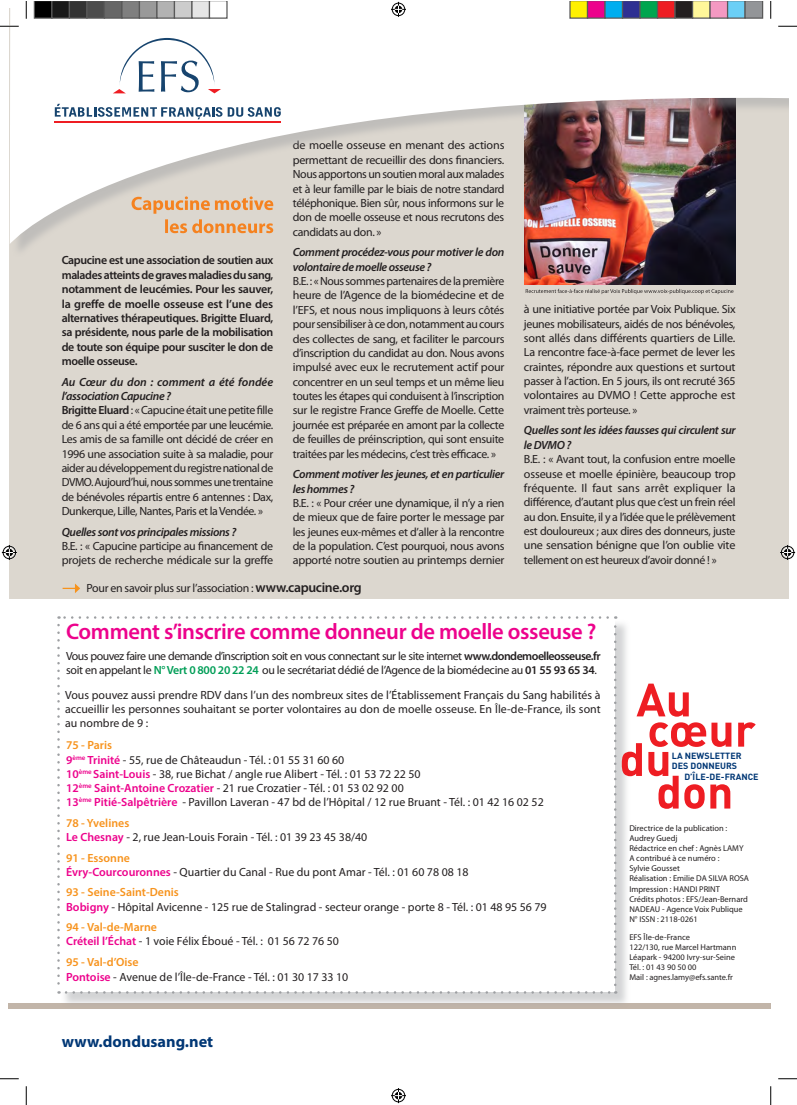
<style>
.page{position:relative;width:797px;height:1105px;background:#fff}
.page>*{position:absolute;margin:0;border:0;box-sizing:border-box;transform-origin:0 0}
.t1{font:600 22.5px "Myriad Pro";letter-spacing:-.015em;color:#ed028c}
.t2{font:700 16.25px "Myriad Pro";color:#013775}
.t3{font:11.88px/14.4px "Myriad Pro";letter-spacing:-.025em;color:#231f20;text-align:justify}
.t4{font:11.88px/14.2px "Myriad Pro";color:#231f20}
.t5{font:600 11.88px/14.4px "Myriad Pro";letter-spacing:-.03em;color:#231f20;text-align:justify}
.t6{font:italic 600 11.88px/14.4px "Myriad Pro";letter-spacing:-.03em;color:#231f20}
.t7{font:11.88px/14.2px "Myriad Pro";letter-spacing:-.045em;color:#231f20}
.t8{font:700 8.88px "DIN";color:#013775}
.t9{font:8.5px/10.1px "Myriad Pro";color:#231f20}
.s1{font-weight:600;font-style:italic}
.s2{font-weight:600}
.s3{font-weight:600;font-size:13.75px}
.s4{font-weight:600;color:#009e57}
.s5{color:#fff}
.s6{font-weight:600;color:#f7931d}
.s7{font-weight:600;color:#ed028c}
</style>
<div class="page">
<div style="left:9px;top:9px;width:779px;height:589px;background:#dcd7cf"></div>
<div style="left:9px;top:1003px;width:761px;height:6px;background:#c2b5a9"></div>
<div style="left:60px;top:619px;width:571px;height:390px;background:#9d9fa2;opacity:.45"></div>
<div style="left:59px;top:617px;width:556px;height:375px;background:#fff"></div>
<svg style="left:57px;top:625px;width:3px;height:369px"></svg>
<svg style="left:66px;top:991px;width:550px;height:3px"></svg>
<svg style="left:614px;top:616px;width:2px;height:369px"></svg>
<svg style="left:59px;top:616px;width:548px;height:3px"></svg>
<img style="left:524px;top:258px;width:211px;height:27px">
<svg style="left:622px;top:684px;width:133px;height:125px"></svg>
<svg style="left:63px;top:583px;width:17px;height:10px"></svg>
<div style="left:12px;top:9px;width:776px;height:249px;background:#9d9fa2;opacity:.45"></div>
<svg style="left:10px;top:9px;width:778px;height:235px"></svg>
<svg style="left:113px;top:38px;width:108px;height:55px;background:#e2e6eb"></svg>
<svg style="left:55px;top:104px;width:167px;height:15px;background:#b6c4d1"></svg>
<svg style="left:228px;top:107px;width:53px;height:10px"></svg>
<hr style="left:55px;top:122px;width:226px;height:1px;background:#ee1d23">
<svg style="left:525px;top:289px;width:208px;height:5px"></svg>
<svg style="left:0;top:25px;width:19px;height:2px"></svg>
<svg style="left:778px;top:25px;width:18px;height:2px"></svg>
<svg style="left:0;top:1078px;width:19px;height:1px"></svg>
<svg style="left:778px;top:1078px;width:18px;height:1px"></svg>
<svg style="left:25px;top:1px;width:2px;height:18px"></svg>
<svg style="left:25px;top:1086px;width:2px;height:19px"></svg>
<svg style="left:770px;top:1px;width:1px;height:18px"></svg>
<svg style="left:770px;top:1086px;width:1px;height:19px"></svg>
<svg style="left:391px;top:2px;width:15px;height:15px"></svg>
<svg style="left:391px;top:1088px;width:15px;height:15px"></svg>
<svg style="left:2px;top:545px;width:15px;height:15px"></svg>
<svg style="left:780px;top:545px;width:15px;height:15px"></svg>
<svg style="left:34px;top:1px;width:194px;height:18px;background:#7a7a7a"></svg>
<svg style="left:569px;top:1px;width:194px;height:18px;background:#877e7c"></svg>
<p class="t5" style="left:62px;top:253px;width:213px">Capucine est une association de soutien aux malades atteints de graves maladies du sang, notamment de leucémies. Pour les sauver, la greffe de moelle osseuse est l’une des alternatives thérapeutiques. Brigitte Eluard, sa présidente, nous parle de la mobilisation de toute son équipe pour susciter le don de moelle osseuse.</p>
<p class="t3" style="left:62px;top:375px;width:213px;text-align:left"><span class="s1">Au Cœur du don : comment a été fondée l’association Capucine ?<br></span><span class="s2">Brigitte Eluard</span> : « Capucine était une petite fille de 6 ans qui a été emportée par une leucémie.<br>Les amis de sa famille ont décidé de créer en 1996 une association suite à sa maladie, pour aider au développement du registre national de DVMO. Aujourd’hui, nous sommes une trentaine de bénévoles répartis entre 6 antennes : Dax, Dunkerque, Lille, Nantes, Paris et la Vendée. »</p>
<p class="t6" style="left:62px;top:524px;width:176px">Quelles sont vos principales missions ?</p>
<p class="t3" style="left:62px;top:539px;width:213px">B.E. : « Capucine participe au financement de projets de recherche médicale sur la greffe</p>
<p class="t3" style="left:293px;top:138px;width:213px">de moelle osseuse en menant des actions permettant de recueillir des dons financiers.<br>Nous apportons un soutien moral aux malades et à leur famille par le biais de notre standard téléphonique. Bien sûr, nous informons sur le don de moelle osseuse et nous recrutons des candidats au don. »</p>
<p class="t6" style="left:293px;top:245px;width:213px">Comment procédez-vous pour motiver le don volontaire de moelle osseuse ?</p>
<p class="t3" style="left:293px;top:274px;width:213px">B.E. : « Nous sommes partenaires de la première heure de l’Agence de la biomédecine et de l’EFS, et nous nous impliquons à leurs côtés pour sensibiliser à ce don, notamment au cours des collectes de sang, et faciliter le parcours d’inscription du candidat au don. Nous avons impulsé avec eux le recrutement actif pour concentrer en un seul temps et un même lieu toutes les étapes qui conduisent à l’inscription sur le registre France Greffe de Moelle. Cette journée est préparée en amont par la collecte de feuilles de préinscription, qui sont ensuite traitées par les médecins, c’est très efficace. »</p>
<p class="t6" style="left:293px;top:467px;width:213px">Comment motiver les jeunes, et en particulier les hommes ?</p>
<p class="t3" style="left:293px;top:496px;width:213px">B.E. : « Pour créer une dynamique, il n’y a rien de mieux que de faire porter le message par les jeunes eux-mêmes et d’aller à la rencontre de la population. C’est pourquoi, nous avons apporté notre soutien au printemps dernier</p>
<p class="t3" style="left:86px;top:581px;width:277px">Pour en savoir plus sur l’association : <span class="s3">www.capucine.org</span></p>
<p class="t3" style="left:524px;top:302px;width:213px">à une initiative portée par Voix Publique. Six jeunes mobilisateurs, aidés de nos bénévoles, sont allés dans différents quartiers de Lille.<br>La rencontre face-à-face permet de lever les craintes, répondre aux questions et surtout passer à l’action. En 5 jours, ils ont recruté 365 volontaires au DVMO ! Cette approche est vraiment très porteuse. »</p>
<p class="t6" style="left:524px;top:423px;width:213px">Quelles sont les idées fausses qui circulent sur le DVMO ?</p>
<p class="t3" style="left:524px;top:452px;width:213px">B.E. : « Avant tout, la confusion entre moelle osseuse et moelle épinière, beaucoup trop fréquente. Il faut sans arrêt expliquer la différence, d’autant plus que c’est un frein réel au don. Ensuite, il y a l’idée que le prélèvement est douloureux ; aux dires des donneurs, juste une sensation bénigne que l’on oublie vite tellement on est heureux d’avoir donné ! »</p>
<h1 class="t1" style="left:66px;top:617px;width:532px">Comment s’inscrire comme donneur de moelle osseuse ?</h1>
<p class="t7" style="left:66px;top:649px;width:536px">Vous pouvez faire une demande d’inscription soit en vous connectant sur le site internet <span class="s2">www.dondemoelleosseuse.fr </span>soit en appelant le <span class="s4">N° Vert 0 800 20 22 24</span><span class="s5">t</span>ou le secrétariat dédié de l’Agence de la biomédecine au <span class="s2">01 55 93 65 34</span>.</p>
<p class="t3" style="left:65px;top:688px;width:537px">Vous pouvez aussi prendre RDV dans l’un des nombreux sites de l’Établissement Français du Sang habilités à accueillir les personnes souhaitant se porter volontaires au don de moelle osseuse. En Île-de-France, ils sont au nombre de 9 :</p>
<p class="t4" style="left:66px;top:738px;width:479px"><span class="s6">75 - Paris<br></span><span class="s7">9</span><sup>ème</sup> <span class="s7">Trinité</span> - 55, rue de Châteaudun - Tél. : 01 55 31 60 60<br><span class="s7">10</span><sup>ème</sup> <span class="s7">Saint-Louis</span> - 38, rue Bichat / angle rue Alibert - Tél. : 01 53 72 22 50<br><span class="s7">12</span><sup>ème</sup> <span class="s7">Saint-Antoine Crozatier</span> - 21 rue Crozatier - Tél. : 01 53 02 92 00<br><span class="s7">13</span><sup>ème</sup> <span class="s7">Pitié-Salpêtrière</span> - Pavillon Laveran - 47 bd de l’Hôpital / 12 rue Bruant - Tél. : 01 42 16 02 52</p>
<p class="t4" style="left:66px;top:816px;width:303px"><span class="s6">78 - Yvelines<br></span><span class="s7">Le Chesnay</span> - 2, rue Jean-Louis Forain - Tél. : 01 39 23 45 38/40</p>
<p class="t4" style="left:66px;top:851px;width:404px"><span class="s6">91 - Essonne<br></span><span class="s7">Évry-Courcouronnes</span> - Quartier du Canal - Rue du pont Amar - Tél. : 01 60 78 08 18</p>
<p class="t4" style="left:66px;top:885px;width:482px"><span class="s6">93 - Seine-Saint-Denis<br></span><span class="s7">Bobigny</span> - Hôpital Avicenne - 125 rue de Stalingrad - secteur orange - porte 8 - Tél. : 01 48 95 56 79</p>
<p class="t4" style="left:66px;top:920px;width:274px"><span class="s6">94 - Val-de-Marne<br></span><span class="s7">Créteil l’Échat</span> - 1 voie Félix Éboué - Tél. : 01 56 72 76 50</p>
<p class="t4" style="left:66px;top:954px;width:284px;line-height:15px"><span class="s6">95 - Val-d’Oise<br></span><span class="s7">Pontoise</span> - Avenue de l’Île-de-France - Tél. : 01 30 17 33 10</p>
<h2 class="t2" style="left:62px;top:1032px;width:153px">www.dondusang.net</h2>
<p class="t8" style="left:672px;top:749px;width:71px">LA NEWSLETTER</p>
<p class="t8" style="left:672px;top:760px;width:67px">DES DONNEURS</p>
<p class="t8" style="left:684px;top:771px;width:76px">D’ÎLE-DE-FRANCE</p>
<p class="t9" style="left:629px;top:823px;width:121px">Directrice de la publication :<br>Audrey Guedj<br>Rédactrice en chef : Agnès LAMY<br>A contribué à ce numéro :<br>Sylvie Gousset<br>Réalisation : Emilie DA SILVA ROSA<br>Impression : HANDI PRINT<br>Crédits photos : EFS/Jean-Bernard<br>NADEAU - Agence Voix Publique<br>N° ISSN : 2118-0261</p>
<p class="t9" style="left:629px;top:932px;width:108px">EFS Île-de-France<br>122/130, rue Marcel Hartmann<br>Léapark - 94200 Ivry-sur-Seine<br>Tél. : 01 43 90 50 00<br>Mail : agnes.lamy@efs.sante.fr</p>
</div>
